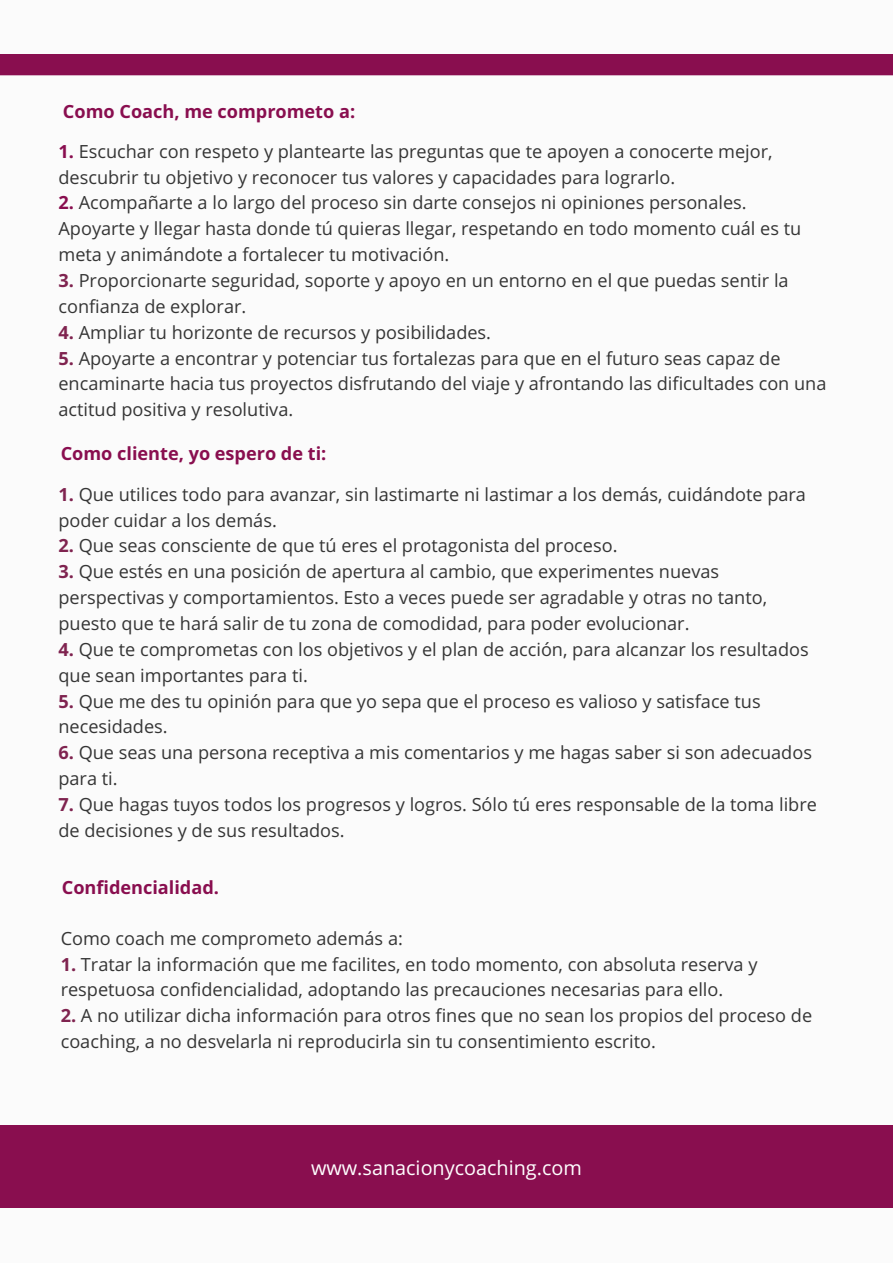
<style>
.page{position:relative;width:893px;height:1263px;background:#fff}
.page>*{position:absolute;margin:0;border:0;box-sizing:border-box;transform-origin:0 0}
.t1{font:19.8px "Open Sans";color:#fff}
.t2{font:18.15px/25.8px "Open Sans";color:#353535}
.t3{font:700 18.15px "Open Sans";color:#890e4f}
.s1{font-weight:700;color:#890e4f}
.s2{font-weight:700;color:#7f234f}
</style>
<div class="page">
<div style="left:0;top:0;width:892px;height:1262px;background:#fbfbfb"></div>
<div style="left:0;top:1125px;width:892px;height:82px;background:#890e4f"></div>
<div style="left:0;top:54px;width:892px;height:21px;background:#890e4f"></div>
<p class="t3" style="left:63px;top:99px;width:294px">Como Coach, me comprometo a:</p>
<p class="t2" style="left:58px;top:138px;width:715px"><span class="s1">1.</span> Escuchar con respeto y plantearte las preguntas que te apoyen a conocerte mejor, descubrir tu objetivo y reconocer tus valores y capacidades para lograrlo.</p>
<p class="t2" style="left:58px;top:190px;width:744px"><span class="s1">2.</span> Acompañarte a lo largo del proceso sin darte consejos ni opiniones personales.<br>Apoyarte y llegar hasta donde tú quieras llegar, respetando en todo momento cuál es tu meta y animándote a fortalecer tu motivación.</p>
<p class="t2" style="left:58px;top:267px;width:731px"><span class="s2">3.</span> Proporcionarte seguridad, soporte y apoyo en un entorno en el que puedas sentir la confianza de explorar.</p>
<p class="t2" style="left:58px;top:319px;width:434px"><span class="s2">4.</span> Ampliar tu horizonte de recursos y posibilidades.</p>
<p class="t2" style="left:58px;top:345px;width:769px"><span class="s2">5.</span> Apoyarte a encontrar y potenciar tus fortalezas para que en el futuro seas capaz de encaminarte hacia tus proyectos disfrutando del viaje y afrontando las dificultades con una actitud positiva y resolutiva.</p>
<p class="t3" style="left:61px;top:440px;width:267px">Como cliente, yo espero de ti:</p>
<p class="t2" style="left:58px;top:481px;width:749px"><span class="s2">1.</span> Que utilices todo para avanzar, sin lastimarte ni lastimar a los demás, cuidándote para poder cuidar a los demás.</p>
<p class="t2" style="left:58px;top:532px;width:560px"><span class="s2">2.</span> Que seas consciente de que tú eres el protagonista del proceso.</p>
<p class="t2" style="left:58px;top:558px;width:710px"><span class="s2">3.</span> Que estés en una posición de apertura al cambio, que experimentes nuevas perspectivas y comportamientos. Esto a veces puede ser agradable y otras no tanto, puesto que te hará salir de tu zona de comodidad, para poder evolucionar.</p>
<p class="t2" style="left:58px;top:636px;width:751px"><span class="s2">4.</span> Que te comprometas con los objetivos y el plan de acción, para alcanzar los resultados que sean importantes para ti.</p>
<p class="t2" style="left:58px;top:687px;width:703px"><span class="s2">5.</span> Que me des tu opinión para que yo sepa que el proceso es valioso y satisface tus necesidades.</p>
<p class="t2" style="left:58px;top:739px;width:755px"><span class="s2">6.</span> Que seas una persona receptiva a mis comentarios y me hagas saber si son adecuados para ti.</p>
<p class="t2" style="left:58px;top:791px;width:760px"><span class="s2">7.</span> Que hagas tuyos todos los progresos y logros. Sólo tú eres responsable de la toma libre de decisiones y de sus resultados.</p>
<p class="t3" style="left:62px;top:874px;width:159px">Confidencialidad.</p>
<p class="t2" style="left:61px;top:925px;width:343px">Como coach me comprometo además a:</p>
<p class="t2" style="left:61px;top:951px;width:698px"><span class="s2">1.</span> Tratar la información que me facilites, en todo momento, con absoluta reserva y respetuosa confidencialidad, adoptando las precauciones necesarias para ello.</p>
<p class="t2" style="left:61px;top:1002px;width:753px"><span class="s2">2.</span> A no utilizar dicha información para otros fines que no sean los propios del proceso de coaching, a no desvelarla ni reproducirla sin tu consentimiento escrito.</p>
<p class="t1" style="left:311px;top:1154px;width:272px">www.sanacionycoaching.com</p>
</div>
